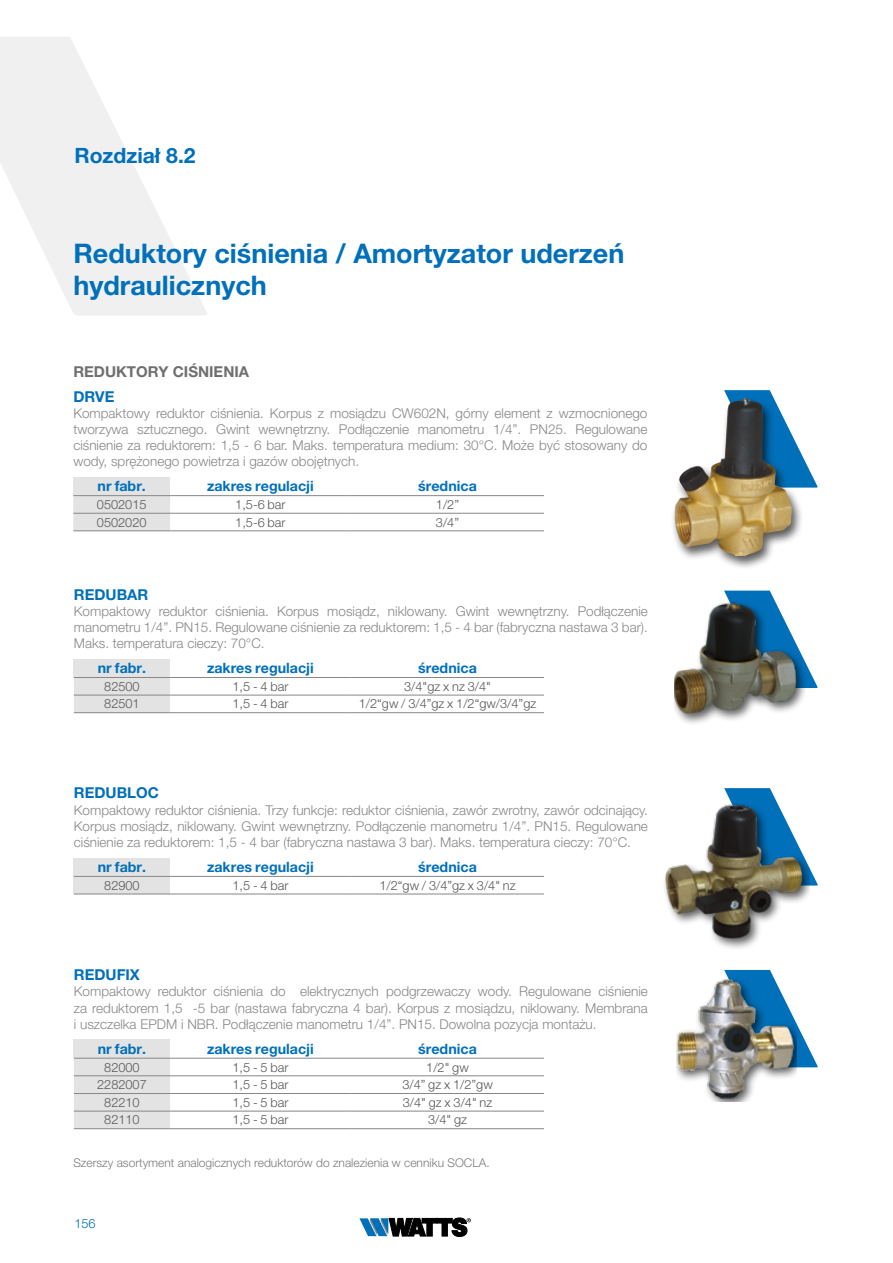
<style>
.page{position:relative;width:893px;height:1263px;background:#fff}
.page>*{position:absolute;margin:0;border:0;box-sizing:border-box;transform-origin:0 0}
.t1{font:700 27px/32.4px "Helvetica Neue LT Pro";color:#0070ba}
.t2{font:700 21.15px "Helvetica Neue LT Pro";color:#0070ba}
.t3{font:700 15px "Helvetica Neue LT Pro";color:#0070ba}
.t4{font:700 15px "Helvetica Neue LT Pro";color:#706f6f}
.t5{font:700 14.25px "Helvetica Neue LT Pro";color:#0070ba}
.t6{font:300 13.5px/16.2px "Helvetica Neue LT Pro";color:#878787;text-align:justify}
.t7{font:300 12.75px "Helvetica Neue LT Pro";color:#575756}
.t8{font:300 12.75px "Helvetica Neue LT Std";color:#0070ba}
.t9{font:300 12px "Helvetica Neue LT Pro";color:#7c7b7b}
</style>
<div class="page">
<svg style="left:0;top:37px;width:207px;height:278px;fill:#f0f0f0"></svg>
<svg style="left:359px;top:1218px;width:112px;height:18px"></svg>
<div style="left:73px;top:477px;width:97px;height:19px;background:#e3e3e3"></div>
<svg style="left:73px;top:496px;width:97px;height:35px;background:#e0e0e0"></svg>
<hr style="left:73px;top:513px;width:97px;height:1px;background:#878787">
<hr style="left:170px;top:513px;width:181px;height:1px;background:#878787">
<hr style="left:351px;top:513px;width:193px;height:1px;background:#878787">
<hr style="left:73px;top:531px;width:97px;height:1px;background:#878787">
<hr style="left:170px;top:531px;width:181px;height:1px;background:#878787">
<hr style="left:351px;top:531px;width:193px;height:1px;background:#878787">
<hr style="left:73px;top:495px;width:97px;height:1px;background:#878787">
<hr style="left:170px;top:495px;width:181px;height:1px;background:#878787">
<hr style="left:351px;top:495px;width:193px;height:1px;background:#878787">
<div style="left:74px;top:659px;width:96px;height:18px;background:#e3e3e3"></div>
<div style="left:74px;top:678px;width:96px;height:34px;background:#e3e3e3"></div>
<hr style="left:74px;top:695px;width:96px;height:1px;background:#878787">
<hr style="left:170px;top:695px;width:181px;height:1px;background:#878787">
<hr style="left:351px;top:695px;width:193px;height:1px;background:#878787">
<hr style="left:74px;top:712px;width:96px;height:1px;background:#878787">
<hr style="left:170px;top:712px;width:181px;height:1px;background:#878787">
<hr style="left:351px;top:712px;width:193px;height:1px;background:#878787">
<hr style="left:74px;top:677px;width:96px;height:1px;background:#878787">
<hr style="left:170px;top:677px;width:181px;height:1px;background:#878787">
<hr style="left:351px;top:677px;width:193px;height:1px;background:#878787">
<div style="left:74px;top:858px;width:96px;height:18px;background:#e3e3e3"></div>
<div style="left:74px;top:876px;width:96px;height:18px;background:#e3e3e3"></div>
<hr style="left:74px;top:894px;width:96px;height:1px;background:#878787">
<hr style="left:170px;top:894px;width:181px;height:1px;background:#878787">
<hr style="left:351px;top:894px;width:193px;height:1px;background:#878787">
<hr style="left:74px;top:876px;width:96px;height:1px;background:#878787">
<hr style="left:170px;top:876px;width:181px;height:1px;background:#878787">
<hr style="left:351px;top:876px;width:193px;height:1px;background:#878787">
<div style="left:74px;top:1039px;width:96px;height:19px;background:#e3e3e3"></div>
<div style="left:74px;top:1059px;width:96px;height:69px;background:#e3e3e3"></div>
<hr style="left:74px;top:1075px;width:96px;height:1px;background:#878787">
<hr style="left:170px;top:1075px;width:181px;height:1px;background:#878787">
<hr style="left:351px;top:1075px;width:193px;height:1px;background:#878787">
<hr style="left:74px;top:1093px;width:96px;height:1px;background:#878787">
<hr style="left:170px;top:1093px;width:181px;height:1px;background:#878787">
<hr style="left:351px;top:1093px;width:193px;height:1px;background:#878787">
<hr style="left:74px;top:1111px;width:96px;height:1px;background:#878787">
<hr style="left:170px;top:1111px;width:181px;height:1px;background:#878787">
<hr style="left:351px;top:1111px;width:193px;height:1px;background:#878787">
<hr style="left:74px;top:1128px;width:96px;height:1px;background:#878787">
<hr style="left:170px;top:1128px;width:181px;height:1px;background:#878787">
<hr style="left:351px;top:1128px;width:193px;height:1px;background:#878787">
<hr style="left:74px;top:1058px;width:96px;height:1px;background:#878787">
<hr style="left:170px;top:1058px;width:181px;height:1px;background:#878787">
<hr style="left:351px;top:1058px;width:193px;height:1px;background:#878787">
<svg style="left:724px;top:390px;width:94px;height:98px"></svg>
<div style="left:670px;top:396px;width:134px;height:173px;background:#000;opacity:.65"></div>
<img style="left:673px;top:398px;width:119px;height:158px">
<img style="left:675px;top:590px;width:140px;height:133px">
<svg style="left:724px;top:788px;width:94px;height:98px"></svg>
<svg style="left:724px;top:970px;width:94px;height:97px"></svg>
<img style="left:664px;top:793px;width:146px;height:156px">
<img style="left:677px;top:978px;width:119px;height:123px">
<h2 class="t2" style="left:74px;top:142px;width:123px">Rozdział 8.2</h2>
<h1 class="t1" style="left:73px;top:236px;width:552px">Reduktory ciśnienia / Amortyzator uderzeń hydraulicznych</h1>
<p class="t4" style="left:73px;top:363px;width:177px">REDUKTORY CIŚNIENIA</p>
<p class="t3" style="left:73px;top:387px;width:43px">DRVE</p>
<p class="t6" style="left:73px;top:404px;width:576px">Kompaktowy reduktor ciśnienia. Korpus z mosiądzu CW602N, górny element z wzmocnionego tworzywa sztucznego. Gwint wewnętrzny. Podłączenie manometru 1/4”. PN25. Regulowane ciśnienie za reduktorem: 1,5 - 6 bar. Maks. temperatura medium: 30°C. Może być stosowany do wody, sprężonego powietrza i gazów obojętnych.</p>
<p class="t5" style="left:98px;top:477px;width:50px">nr fabr.</p>
<p class="t5" style="left:207px;top:477px;width:108px">zakres regulacji</p>
<p class="t5" style="left:418px;top:477px;width:60px">średnica</p>
<p class="t7" style="left:97px;top:497px;width:51px">0502015</p>
<p class="t7" style="left:235px;top:497px;width:52px">1,5-6 bar</p>
<p class="t7" style="left:436px;top:497px;width:25px">1/2”</p>
<p class="t7" style="left:97px;top:514px;width:51px">0502020</p>
<p class="t7" style="left:235px;top:514px;width:52px">1,5-6 bar</p>
<p class="t7" style="left:436px;top:514px;width:25px">3/4”</p>
<p class="t3" style="left:74px;top:585px;width:76px">REDUBAR</p>
<p class="t6" style="left:74px;top:603px;width:576px">Kompaktowy reduktor ciśnienia. Korpus mosiądz, niklowany. Gwint wewnętrzny. Podłączenie manometru 1/4”. PN15. Regulowane ciśnienie za reduktorem: 1,5 - 4 bar (fabryczna nastawa 3 bar).<br>Maks. temperatura cieczy: 70°C.</p>
<p class="t5" style="left:98px;top:659px;width:50px">nr fabr.</p>
<p class="t5" style="left:207px;top:659px;width:108px">zakres regulacji</p>
<p class="t5" style="left:418px;top:659px;width:60px">średnica</p>
<p class="t7" style="left:104px;top:678px;width:37px">82500</p>
<p class="t7" style="left:232px;top:678px;width:57px">1,5 - 4 bar</p>
<p class="t7" style="left:404px;top:678px;width:88px">3/4"gz x nz 3/4"</p>
<p class="t7" style="left:104px;top:696px;width:37px">82501</p>
<p class="t7" style="left:232px;top:696px;width:57px">1,5 - 4 bar</p>
<p class="t7" style="left:359px;top:696px;width:179px">1/2“gw / 3/4”gz x 1/2“gw/3/4”gz</p>
<p class="t3" style="left:74px;top:784px;width:87px">REDUBLOC</p>
<p class="t6" style="left:74px;top:801px;width:576px">Kompaktowy reduktor ciśnienia. Trzy funkcje: reduktor ciśnienia, zawór zwrotny, zawór odcinający.<br>Korpus mosiądz, niklowany. Gwint wewnętrzny. Podłączenie manometru 1/4”. PN15. Regulowane ciśnienie za reduktorem: 1,5 - 4 bar (fabryczna nastawa 3 bar). Maks. temperatura cieczy: 70°C.</p>
<p class="t5" style="left:98px;top:858px;width:50px">nr fabr.</p>
<p class="t5" style="left:207px;top:858px;width:108px">zakres regulacji</p>
<p class="t5" style="left:418px;top:858px;width:60px">średnica</p>
<p class="t7" style="left:104px;top:877px;width:37px">82900</p>
<p class="t7" style="left:232px;top:877px;width:57px">1,5 - 4 bar</p>
<p class="t7" style="left:379px;top:877px;width:138px">1/2“gw / 3/4”gz x 3/4" nz</p>
<p class="t3" style="left:74px;top:966px;width:68px">REDUFIX</p>
<p class="t6" style="left:74px;top:983px;width:576px">Kompaktowy reduktor ciśnienia do elektrycznych podgrzewaczy wody. Regulowane ciśnienie za reduktorem 1,5 -5 bar (nastawa fabryczna 4 bar). Korpus z mosiądzu, niklowany. Membrana i uszczelka EPDM i NBR. Podłączenie manometru 1/4”. PN15. Dowolna pozycja montażu.</p>
<p class="t5" style="left:98px;top:1040px;width:50px">nr fabr.</p>
<p class="t5" style="left:207px;top:1040px;width:108px">zakres regulacji</p>
<p class="t5" style="left:418px;top:1040px;width:60px">średnica</p>
<p class="t7" style="left:104px;top:1059px;width:37px">82000</p>
<p class="t7" style="left:232px;top:1059px;width:57px">1,5 - 5 bar</p>
<p class="t7" style="left:426px;top:1059px;width:44px">1/2" gw</p>
<p class="t7" style="left:97px;top:1077px;width:51px">2282007</p>
<p class="t7" style="left:232px;top:1077px;width:57px">1,5 - 5 bar</p>
<p class="t7" style="left:402px;top:1077px;width:92px">3/4” gz x 1/2”gw</p>
<p class="t7" style="left:104px;top:1094px;width:37px">82210</p>
<p class="t7" style="left:232px;top:1094px;width:57px">1,5 - 5 bar</p>
<p class="t7" style="left:403px;top:1094px;width:91px">3/4" gz x 3/4" nz</p>
<p class="t7" style="left:104px;top:1112px;width:37px">82110</p>
<p class="t7" style="left:232px;top:1112px;width:57px">1,5 - 5 bar</p>
<p class="t7" style="left:428px;top:1112px;width:40px">3/4" gz</p>
<p class="t9" style="left:73px;top:1155px;width:418px">Szerszy asortyment analogicznych reduktorów do znalezienia w cenniku SOCLA.</p>
<p class="t8" style="left:74px;top:1215px;width:23px">156</p>
</div>
